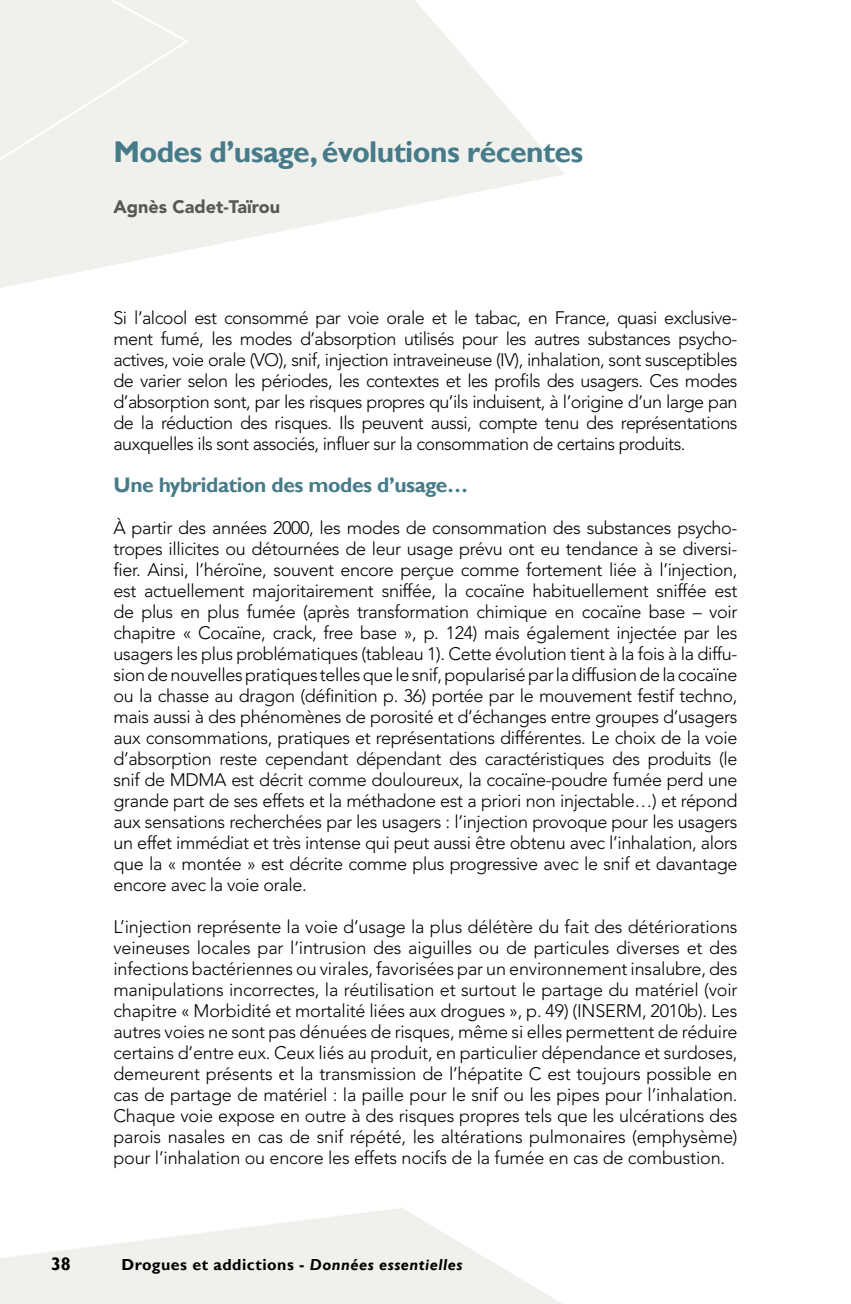
<style>
.page{position:relative;width:851px;height:1304px;background:#fff}
.page>*{position:absolute;margin:0;border:0;box-sizing:border-box;transform-origin:0 0}
.t1{font:700 30px "Gill Sans";letter-spacing:-.02em;color:#467c89}
.t2{font:700 21px "Gill Sans";letter-spacing:-.02em;color:#467c89}
.t3{font:300 18px/21px "Avenir LT Std";letter-spacing:-.02em;color:#000;text-align:justify}
.t4{font:900 18px "Avenir LT Std";color:#575756}
.t5{font:700 18px "Gill Sans";color:#000}
.t6{font:700 16px "Gill Sans";letter-spacing:.03em;color:#000}
.s1{font-style:italic}
</style>
<div class="page">
<svg style="left:0;top:1208px;width:562px;height:96px;fill:#f0f0ed"></svg>
<svg style="left:0;top:0;width:564px;height:288px;fill:#f0f0ed"></svg>
<div style="left:0;top:0;width:191px;height:183px;background:#f0f0ed"></div>
<h1 class="t1" style="left:113px;top:134px;width:471px">Modes d’usage, évolutions récentes</h1>
<p class="t4" style="left:113px;top:196px;width:168px">Agnès Cadet-Taïrou</p>
<p class="t3" style="left:113px;top:307px;width:625px">Si l’alcool est consommé par voie orale et le tabac, en France, quasi exclusive&shy;ment fumé, les modes d’absorption utilisés pour les autres substances psycho&shy;actives, voie orale (VO), snif, injection intraveineuse (IV), inhalation, sont susceptibles de varier selon les périodes, les contextes et les profils des usagers. Ces modes d’absorption sont, par les risques propres qu’ils induisent, à l’origine d’un large pan de la réduction des risques. Ils peuvent aussi, compte tenu des représentations auxquelles ils sont associés, influer sur la consommation de certains produits.</p>
<p class="t2" style="left:113px;top:472px;width:356px">Une hybridation des modes d’usage…</p>
<p class="t3" style="left:113px;top:517px;width:625px">À partir des années 2000, les modes de consommation des substances psycho&shy;tropes illicites ou détournées de leur usage prévu ont eu tendance à se diversi&shy;fier. Ainsi, l’héroïne, souvent encore perçue comme fortement liée à l’injection, est actuellement majoritairement sniffée, la cocaïne habituellement sniffée est de plus en plus fumée (après transformation chimique en cocaïne base – voir chapitre « Cocaïne, crack, free base », p. 124) mais également injectée par les usagers les plus problématiques (tableau 1). Cette évolution tient à la fois à la diffu&shy;sion de nouvelles pratiques telles que le snif, popularisé par la diffusion de la cocaïne ou la chasse au dragon (définition p. 36) portée par le mouvement festif techno, mais aussi à des phénomènes de porosité et d’échanges entre groupes d’usagers aux consommations, pratiques et représentations différentes. Le choix de la voie d’absorption reste cependant dépendant des caractéristiques des produits (le snif de MDMA est décrit comme douloureux, la cocaïne-poudre fumée perd une grande part de ses effets et la méthadone est a priori non injectable…) et répond aux sensations recherchées par les usagers : l’injection provoque pour les usagers un effet immédiat et très intense qui peut aussi être obtenu avec l’inhalation, alors que la « montée » est décrite comme plus progressive avec le snif et davantage encore avec la voie orale.</p>
<p class="t3" style="left:113px;top:916px;width:625px">L’injection représente la voie d’usage la plus délétère du fait des détériorations veineuses locales par l’intrusion des aiguilles ou de particules diverses et des infections bactériennes ou virales, favorisées par un environnement insalubre, des manipulations incorrectes, la réutilisation et surtout le partage du matériel (voir chapitre « Morbidité et mortalité liées aux drogues », p. 49) (INSERM, 2010b). Les autres voies ne sont pas dénuées de risques, même si elles permettent de réduire certains d’entre eux. Ceux liés au produit, en particulier dépendance et surdoses, demeurent présents et la transmission de l’hépatite C est toujours possible en cas de partage de matériel : la paille pour le snif ou les pipes pour l’inhalation.<br>Chaque voie expose en outre à des risques propres tels que les ulcérations des parois nasales en cas de snif répété, les altérations pulmonaires (emphysème) pour l’inhalation ou encore les effets nocifs de la fumée en cas de combustion.</p>
<p class="t5" style="left:51px;top:1253px;width:21px">38</p>
<p class="t6" style="left:121px;top:1255px;width:342px">Drogues et addictions - <span class="s1">Données essentielles</span></p>
</div>
